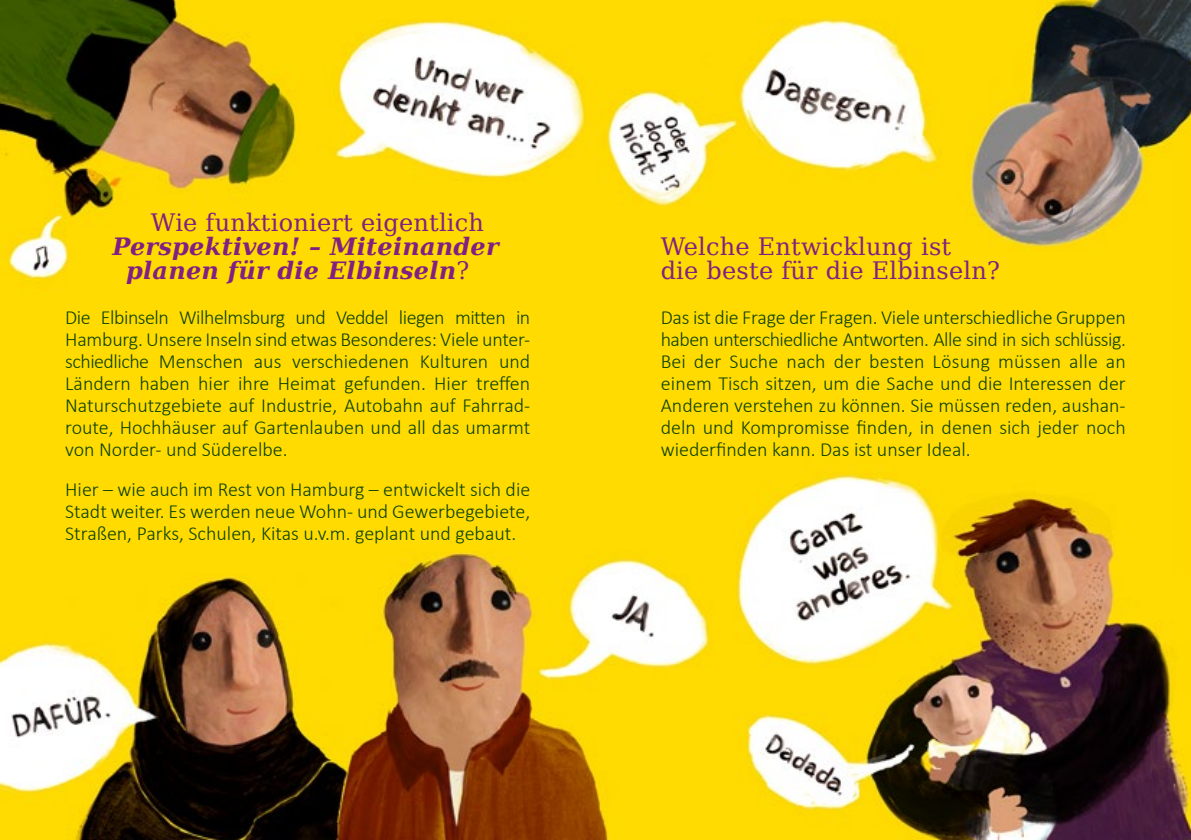
<style>
.page{position:relative;width:1191px;height:840px;background:#fff}
.page>*{position:absolute;margin:0;border:0;box-sizing:border-box;transform-origin:0 0}
.t1{font:24px/24px "DejaVu Serif";letter-spacing:.01em;color:#812082}
.t2{font:italic 700 24px/24px "DejaVu Serif";letter-spacing:.01em;color:#812082}
.t3{font:300 20px/22px "Calibri";color:#0c4100;text-align:justify}
.s1{font-weight:400;font-style:normal}
</style>
<div class="page">
<img style="left:0;top:0;width:1191px;height:839px">
<p class="t1" style="left:151px;top:210px;width:335px">Wie funktioniert eigentlich</p>
<p class="t2" style="left:126px;top:234px;width:374px;text-indent:-14px">Perspektiven! – Miteinander planen für die Elbinseln<span class="s1">?</span></p>
<p class="t3" style="left:65px;top:305px;width:466px">Die Elbinseln Wilhelmsburg und Veddel liegen mitten in Hamburg. Unsere Inseln sind etwas Besonderes: Viele unter&shy;schiedliche Menschen aus verschiedenen Kulturen und Ländern haben hier ihre Heimat gefunden. Hier treffen Naturschutzgebiete auf Industrie, Autobahn auf Fahrrad&shy;route, Hochhäuser auf Gartenlauben und all das umarmt von Norder- und Süderelbe.</p>
<p class="t3" style="left:65px;top:477px;width:466px">Hier – wie auch im Rest von Hamburg – entwickelt sich die Stadt weiter. Es werden neue Wohn- und Gewerbegebiete, Straßen, Parks, Schulen, Kitas u.v.m. geplant und gebaut.</p>
<p class="t1" style="left:660px;top:234px;width:341px">Welche Entwicklung ist<br>die beste für die Elbinseln?</p>
<p class="t3" style="left:660px;top:305px;width:467px">Das ist die Frage der Fragen. Viele unterschiedliche Gruppen haben unterschiedliche Antworten. Alle sind in sich schlüssig.<br>Bei der Suche nach der besten Lösung müssen alle an einem Tisch sitzen, um die Sache und die Interessen der Anderen verstehen zu können. Sie müssen reden, aushan&shy;deln und Kompromisse finden, in denen sich jeder noch wiederfinden kann. Das ist unser Ideal.</p>
</div>
